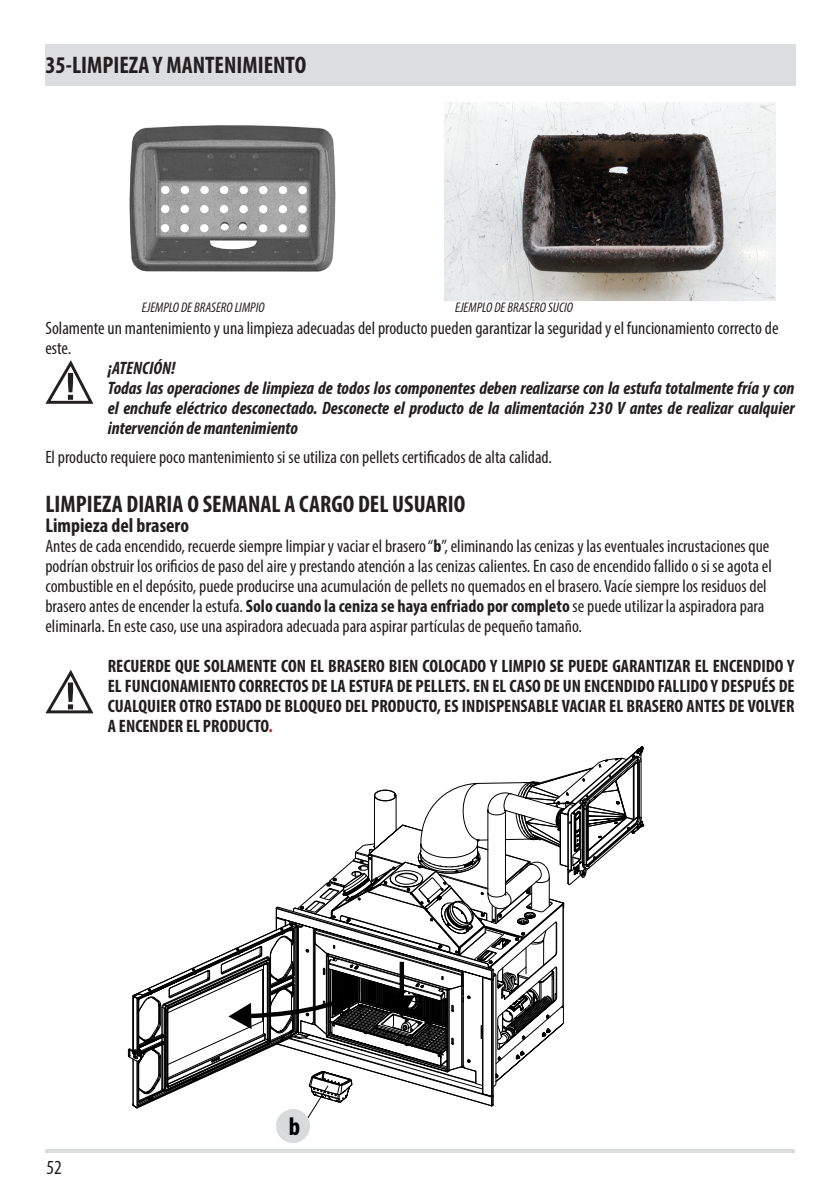
<style>
.page{position:relative;width:840px;height:1191px;background:#fff}
.page>*{position:absolute;margin:0;border:0;box-sizing:border-box;transform-origin:0 0}
.t1{font:700 condensed 25.4px "Myriad Pro";color:#000}
.TITOLO_PARAGRAFO{font:700 condensed 24px "Myriad Pro";color:#231f20}
.sottotitolo{font:700 condensed 20px "Myriad Pro";color:#231f20}
.t2{font:condensed 20px "Myriad Pro";color:#231f20}
.TESTO{font:condensed 18px/20px "Myriad Pro";color:#231f20}
.avvertenze{font:700 condensed 18px/20px "Myriad Pro";color:#231f20;text-align:justify}
.avvertenze-2{font:italic 700 condensed 18px/20px "Myriad Pro";color:#231f20;text-align:justify}
.testo{font:condensed 18px "Myriad Pro";color:#231f20}
.DIDASCALIE{font:italic condensed 14px "Myriad Pro";color:#231f20}
.s1{font-weight:700}
.s2{font-style:italic;color:#d1232a}
</style>
<div class="page">
<img style="left:129px;top:125px;width:207px;height:147px">
<img style="left:444px;top:102px;width:331px;height:198px">
<svg style="left:127px;top:746px;width:516px;height:397px"></svg>
<svg style="left:45px;top:360px;width:48px;height:44px"></svg>
<svg style="left:45px;top:669px;width:48px;height:44px"></svg>
<div style="left:45px;top:44px;width:750px;height:42px;background:#dcdddf"></div>
<hr style="left:45px;top:1149px;width:749px;height:3px;background:#dcdddf">
<h2 class="TITOLO_PARAGRAFO" style="left:45px;top:50px;width:262px">35-LIMPIEZA Y MANTENIMIENTO</h2>
<p class="DIDASCALIE" style="left:142px;top:299px;width:124px">EJEMPLO DE BRASERO LIMPIO</p>
<p class="DIDASCALIE" style="left:455px;top:298px;width:119px">EJEMPLO DE BRASERO SUCIO</p>
<p class="TESTO" style="left:45px;top:318px;width:734px">Solamente un mantenimiento y una limpieza adecuadas del producto pueden garantizar la seguridad y el funcionamiento correcto de este.</p>
<p class="avvertenze-2" style="left:108px;top:357px;width:69px">¡ATENCIÓN!</p>
<p class="avvertenze-2" style="left:108px;top:377px;width:688px">Todas las operaciones de limpieza de todos los componentes deben realizarse con la estufa totalmente fría y con el enchufe eléctrico desconectado. Desconecte el producto de la alimentación 230 V antes de realizar cualquier intervención de mantenimiento</p>
<p class="testo" style="left:45px;top:446px;width:508px">El producto requiere poco mantenimiento si se utiliza con pellets certificados de alta calidad.</p>
<p class="TITOLO_PARAGRAFO" style="left:45px;top:488px;width:421px">LIMPIEZA DIARIA O SEMANAL A CARGO DEL USUARIO</p>
<p class="sottotitolo" style="left:45px;top:512px;width:145px">Limpieza del brasero</p>
<p class="TESTO" style="left:45px;top:535px;width:727px">Antes de cada encendido, recuerde siempre limpiar y vaciar el brasero “<span class="s1">b</span>”, eliminando las cenizas y las eventuales incrustaciones que podrían obstruir los orificios de paso del aire y prestando atención a las cenizas calientes. En caso de encendido fallido o si se agota el combustible en el depósito, puede producirse una acumulación de pellets no quemados en el brasero. Vacíe siempre los residuos del brasero antes de encender la estufa. <span class="s1">Solo cuando la ceniza se haya enfriado por completo</span> se puede utilizar la aspiradora para eliminarla. En este caso, use una aspiradora adecuada para aspirar partículas de pequeño tamaño.</p>
<p class="avvertenze" style="left:108px;top:655px;width:688px">RECUERDE QUE SOLAMENTE CON EL BRASERO BIEN COLOCADO Y LIMPIO SE PUEDE GARANTIZAR EL ENCENDIDO Y EL FUNCIONAMIENTO CORRECTOS DE LA ESTUFA DE PELLETS. EN EL CASO DE UN ENCENDIDO FALLIDO Y DESPUÉS DE CUALQUIER OTRO ESTADO DE BLOQUEO DEL PRODUCTO, ES INDISPENSABLE VACIAR EL BRASERO ANTES DE VOLVER A ENCENDER EL PRODUCTO<span class="s2">.</span></p>
<p class="t2" style="left:46px;top:1155px;width:17px">52</p>
<p class="t1" style="left:288px;top:1110px;width:13px">b</p>
</div>
